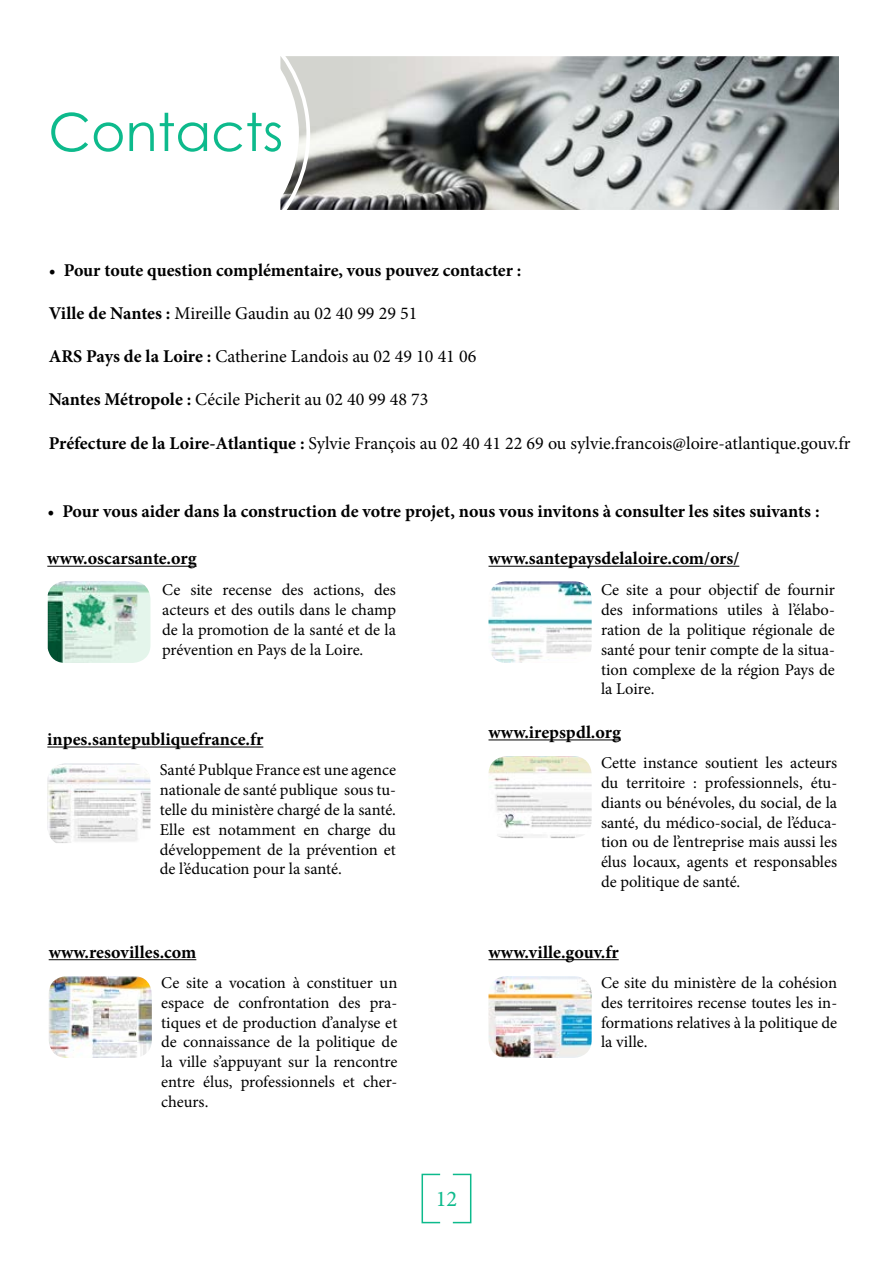
<style>
.page{position:relative;width:893px;height:1263px;background:#fff}
.page>*{position:absolute;margin:0;border:0;box-sizing:border-box;transform-origin:0 0}
.t1{font:52.5px "Century Gothic";color:#0dba8c}
.t2{font:22.5px "Minion Pro";color:#0dba8c}
.t3{font:700 18px "Minion Pro";color:#000}
.t4{font:18px "Minion Pro";color:#000}
.t5{font:16.5px/19.8px "Minion Pro";color:#000;text-align:justify}
.s1{font-weight:400}
.s2{font-weight:700}
</style>
<div class="page">
<img style="left:310px;top:56px;width:529px;height:154px">
<svg style="left:280px;top:56px;width:30px;height:154px"></svg>
<div style="left:422px;top:1174px;width:19px;height:49px;border:2px solid #0dba8c"></div>
<div style="left:452px;top:1174px;width:19px;height:49px;border:2px solid #0dba8c"></div>
<img style="left:48px;top:581px;width:102px;height:82px">
<hr style="left:47px;top:566px;width:150px;height:1px;background:#000">
<img style="left:488px;top:581px;width:104px;height:82px">
<hr style="left:488px;top:566px;width:251px;height:1px;background:#000">
<hr style="left:47px;top:746px;width:216px;height:1px;background:#000">
<img style="left:47px;top:763px;width:103px;height:80px">
<hr style="left:488px;top:739px;width:133px;height:1px;background:#000">
<img style="left:488px;top:756px;width:104px;height:82px">
<hr style="left:49px;top:959px;width:147px;height:1px;background:#000">
<img style="left:49px;top:976px;width:103px;height:82px">
<hr style="left:488px;top:959px;width:131px;height:1px;background:#000">
<img style="left:488px;top:976px;width:104px;height:82px">
<h1 class="t1" style="left:48px;top:95px;width:236px">Contacts</h1>
<p class="t3" style="left:49px;top:257px;width:474px"><span class="s1">•</span> Pour toute question complémentaire, vous pouvez contacter :</p>
<p class="t4" style="left:49px;top:301px;width:370px"><span class="s2">Ville de Nantes :</span> Mireille Gaudin au 02 40 99 29 51</p>
<p class="t4" style="left:49px;top:344px;width:429px"><span class="s2">ARS Pays de la Loire :</span> Catherine Landois au 02 49 10 41 06</p>
<p class="t4" style="left:49px;top:387px;width:381px"><span class="s2">Nantes Métropole :</span> Cécile Picherit au 02 40 99 48 73</p>
<p class="t4" style="left:49px;top:431px;width:803px"><span class="s2">Préfecture de la Loire-Atlantique :</span> Sylvie François au 02 40 41 22 69 ou sylvie.francois@loire-atlantique.gouv.fr</p>
<p class="t3" style="left:47px;top:499px;width:774px"><span class="s1">•</span> Pour vous aider dans la construction de votre projet, nous vous invitons à consulter les sites suivants :</p>
<p class="t3" style="left:47px;top:546px;width:151px">www.oscarsante.org</p>
<p class="t5" style="left:162px;top:580px;width:235px">Ce site recense des actions, des acteurs et des outils dans le champ de la promotion de la santé et de la prévention en Pays de la Loire.</p>
<p class="t3" style="left:47px;top:727px;width:218px">inpes.santepubliquefrance.fr</p>
<p class="t5" style="left:160px;top:760px;width:238px">Santé Publque France est une agence nationale de santé publique sous tu&shy;telle du ministère chargé de la santé.<br>Elle est notamment en charge du développement de la prévention et de l’éducation pour la santé.</p>
<p class="t3" style="left:49px;top:939px;width:149px">www.resovilles.com</p>
<p class="t5" style="left:161px;top:973px;width:238px">Ce site a vocation à constituer un espace de confrontation des pra&shy;tiques et de production d’analyse et de connaissance de la politique de la ville s’appuyant sur la rencontre entre élus, professionnels et cher&shy;cheurs.</p>
<p class="t3" style="left:488px;top:546px;width:252px">www.santepaysdelaloire.com/ors/</p>
<p class="t5" style="left:601px;top:580px;width:235px">Ce site a pour objectif de fournir des informations utiles à l’élabo&shy;ration de la politique régionale de santé pour tenir compte de la situa&shy;tion complexe de la région Pays de la Loire.</p>
<p class="t3" style="left:488px;top:720px;width:134px">www.irepspdl.org</p>
<p class="t5" style="left:601px;top:753px;width:238px">Cette instance soutient les acteurs du territoire : professionnels, étu&shy;diants ou bénévoles, du social, de la santé, du médico-social, de l’éduca&shy;tion ou de l’entreprise mais aussi les élus locaux, agents et responsables de politique de santé.</p>
<p class="t3" style="left:488px;top:939px;width:132px">www.ville.gouv.fr</p>
<p class="t5" style="left:601px;top:973px;width:238px">Ce site du ministère de la cohésion des territoires recense toutes les in&shy;formations relatives à la politique de la ville.</p>
<h2 class="t2" style="left:436px;top:1184px;width:23px">12</h2>
</div>
